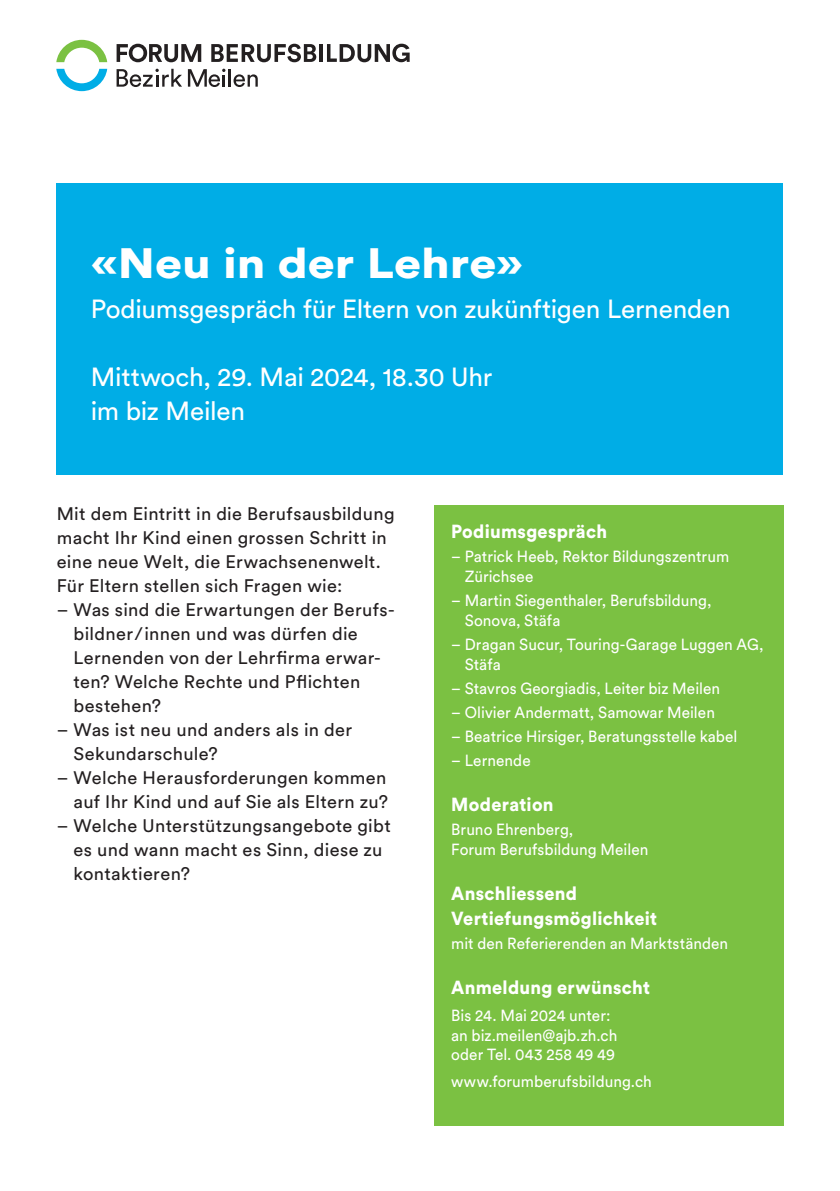
<style>
.page{position:relative;width:840px;height:1191px;background:#fff}
.page>*{position:absolute;margin:0;border:0;box-sizing:border-box;transform-origin:0 0}
.t1{font:900 42px "Circular Std";color:#fff;scale:1.15 1}
.t2{font:26px/34px "Circular Std";letter-spacing:-.01em;color:#fff}
.t3{font:900 18.8px/25px "Circular Std";letter-spacing:.015em;color:#fff;scale:.96 1}
.t4{font:18px/24px "Circular Std";letter-spacing:.02em;color:#231f20}
.t5{font:16px/19.6px "Circular Std";letter-spacing:.005em;color:#fff;scale:.96 1}
</style>
<div class="page">
<div style="left:57px;top:184px;width:725px;height:291px;background:#00ade6"></div>
<div style="left:434px;top:505px;width:348px;height:620px;background:#7bc142"></div>
<svg style="left:116px;top:44px;width:85px;height:18px"></svg>
<svg style="left:211px;top:44px;width:105px;height:18px"></svg>
<hr style="left:319px;top:44px;width:4px;height:18px;background:#231f20">
<hr style="left:228px;top:69px;width:3px;height:18px;background:#231f20">
<svg style="left:233px;top:74px;width:24px;height:13px"></svg>
<svg style="left:327px;top:44px;width:82px;height:18px"></svg>
<svg style="left:188px;top:69px;width:37px;height:18px"></svg>
<svg style="left:116px;top:69px;width:66px;height:18px"></svg>
<svg style="left:56px;top:69px;width:51px;height:22px"></svg>
<svg style="left:56px;top:40px;width:51px;height:22px"></svg>
<h1 class="t1" style="left:91px;top:235px;width:377px">«Neu in der Lehre»</h1>
<h2 class="t2" style="left:91px;top:291px;width:641px">Podiumsgespräch für Eltern von zukünftigen Lernenden</h2>
<h2 class="t2" style="left:91px;top:359px;width:402px">Mittwoch, 29. Mai 2024, 18.30 Uhr im biz Meilen</h2>
<p class="t4" style="left:57px;top:501px;width:339px">Mit dem Eintritt in die Berufsausbildung macht Ihr Kind einen grossen Schritt in eine neue Welt, die Erwachsenenwelt.<br>Für Eltern stellen sich Fragen wie:</p>
<p class="t4" style="left:73px;top:597px;width:322px;text-indent:-17px">– Was sind die Erwartungen der Berufs&shy;bildner/innen und was dürfen die<br>Lernenden von der Lehrfirma erwar&shy;ten? Welche Rechte und Pflichten bestehen?</p>
<p class="t4" style="left:73px;top:717px;width:280px;text-indent:-17px">– Was ist neu und anders als in der<br>Sekundarschule?</p>
<p class="t4" style="left:57px;top:765px;width:333px;text-align:right">– Welche Herausforderungen kommen auf Ihr Kind und auf Sie als Eltern zu?</p>
<p class="t4" style="left:73px;top:813px;width:318px;text-indent:-17px">– Welche Unterstützungsangebote gibt es und wann macht es Sinn, diese zu kontaktieren?</p>
<p class="t3" style="left:451px;top:519px;width:164px">Podiumsgespräch</p>
<p class="t5" style="left:464px;top:547px;width:277px;text-indent:-14px">– Patrick Heeb, Rektor Bildungszentrum<br>Zürichsee</p>
<p class="t5" style="left:464px;top:590px;width:259px;text-indent:-14px">– Martin Siegenthaler, Berufsbildung,<br>Sonova, Stäfa</p>
<p class="t5" style="left:464px;top:634px;width:312px;text-indent:-14px">– Dragan Sucur, Touring-Garage Luggen AG,<br>Stäfa</p>
<p class="t5" style="left:451px;top:678px;width:281px">– Stavros Georgiadis, Leiter biz Meilen</p>
<p class="t5" style="left:451px;top:702px;width:276px">– Olivier Andermatt, Samowar Meilen</p>
<p class="t5" style="left:451px;top:726px;width:299px">– Beatrice Hirsiger, Beratungsstelle kabel</p>
<p class="t5" style="left:451px;top:750px;width:84px">– Lernende</p>
<p class="t3" style="left:451px;top:791px;width:108px">Moderation</p>
<p class="t5" style="left:451px;top:819px;width:207px">Bruno Ehrenberg,<br>Forum Berufsbildung Meilen</p>
<p class="t3" style="left:451px;top:880px;width:216px">Anschliessend<br>Vertiefungsmöglichkeit</p>
<p class="t5" style="left:451px;top:933px;width:290px">mit den Referierenden an Marktständen</p>
<p class="t3" style="left:451px;top:974px;width:208px">Anmeldung erwünscht</p>
<p class="t5" style="left:451px;top:1005px;width:174px">Bis 24. Mai 2024 unter: an biz.meilen@ajb.zh.ch oder Tel. 043 258 49 49</p>
<p class="t5" style="left:451px;top:1071px;width:210px">www.forumberufsbildung.ch</p>
</div>
